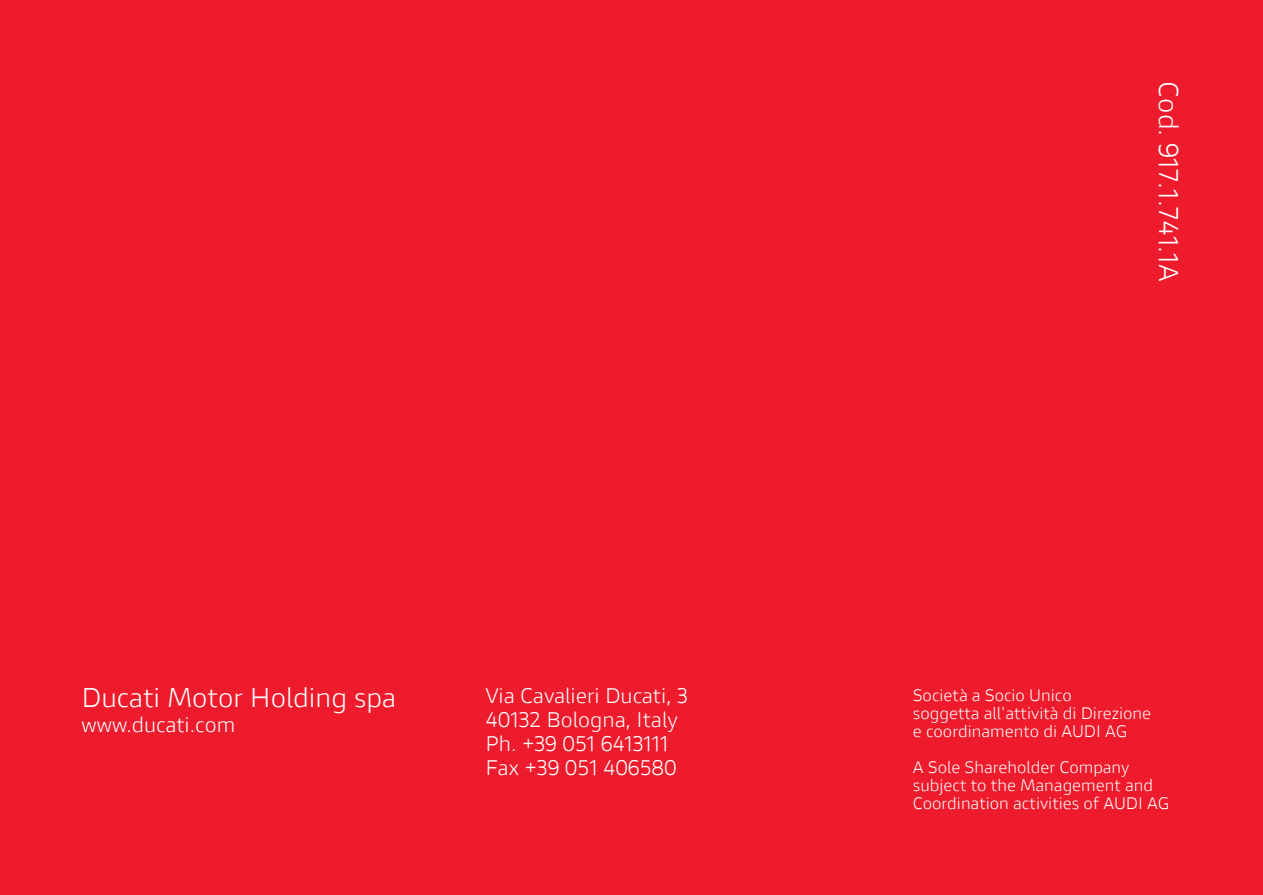
<style>
.page{position:relative;width:1263px;height:895px;background:#fff}
.page>*{position:absolute;margin:0;border:0;box-sizing:border-box;transform-origin:0 0}
.t1{font:27px "Ducati Style";color:#fff}
.t2{font:21px/24px "Ducati Style";color:#fff}
.t3{font:16.5px/18px "Ducati Style";color:#fff}
</style>
<div class="page">
<div style="left:0;top:0;width:1263px;height:894px;background:#ee1b2c"></div>
<h1 class="t1" style="left:1185px;top:81px;width:202px;rotate:90deg">Cod. 917.1.741.1A</h1>
<h1 class="t1" style="left:82px;top:680px;width:316px">Ducati Motor Holding spa</h1>
<p class="t2" style="left:82px;top:712px;width:155px">www.ducati.com</p>
<p class="t2" style="left:486px;top:683px;width:204px">Via Cavalieri Ducati, 3<br>40132 Bologna, Italy<br>Ph. +39 051 6413111<br>Fax +39 051 406580</p>
<p class="t3" style="left:913px;top:685px;width:240px">Società a Socio Unico<br>soggetta all'attività di Direzione e coordinamento di AUDI AG</p>
<p class="t3" style="left:913px;top:757px;width:258px">A Sole Shareholder Company subject to the Management and<br>Coordination activities of AUDI AG</p>
</div>
